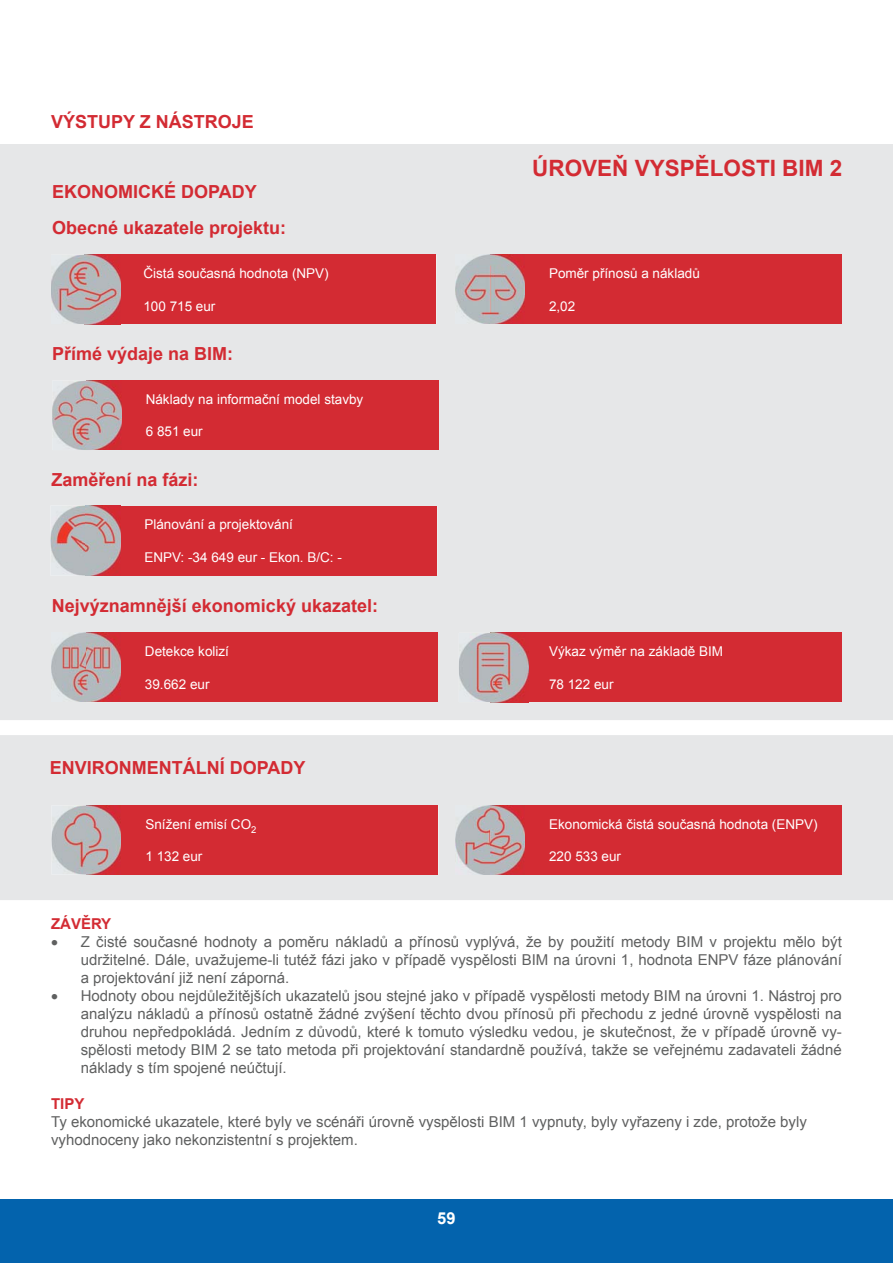
<style>
.page{position:relative;width:893px;height:1263px;background:#fff}
.page>*{position:absolute;margin:0;border:0;box-sizing:border-box;transform-origin:0 0}
.t1{font:700 22.5px "Arial";color:#d32b33}
.t2{font:700 18px "Arial";color:#d32b33}
.t3{font:700 16.5px "Arial";color:#fff}
.t4{font:15px/18px "Arial";color:#5f6060;text-align:justify}
.t5{font:700 15px "Arial";color:#d32b33}
.t6{font:13.5px "Arial";color:#fff}
</style>
<div class="page">
<div style="left:0;top:1199px;width:893px;height:64px;background:#0363ad"></div>
<div style="left:0;top:144px;width:893px;height:576px;background:#e6e7e8"></div>
<div style="left:0;top:735px;width:893px;height:165px;background:#e6e7e8"></div>
<div style="left:85px;top:255px;width:351px;height:69px;background:#d32b33"></div>
<div style="left:87px;top:805px;width:351px;height:69px;background:#d32b33"></div>
<div style="left:86px;top:506px;width:351px;height:69px;background:#d32b33"></div>
<div style="left:86px;top:633px;width:352px;height:69px;background:#d32b33"></div>
<div style="left:490px;top:255px;width:352px;height:69px;background:#d32b33"></div>
<div style="left:490px;top:806px;width:352px;height:69px;background:#d32b33"></div>
<div style="left:87px;top:381px;width:352px;height:69px;background:#d32b33"></div>
<div style="left:490px;top:633px;width:352px;height:69px;background:#d32b33"></div>
<img style="left:52px;top:633px;width:69px;height:69px">
<img style="left:50px;top:505px;width:71px;height:71px">
<img style="left:86px;top:506px;width:35px;height:69px">
<img style="left:51px;top:255px;width:34px;height:69px">
<img style="left:85px;top:255px;width:35px;height:69px">
<img style="left:455px;top:255px;width:70px;height:69px">
<img style="left:52px;top:381px;width:35px;height:69px">
<img style="left:87px;top:381px;width:35px;height:69px">
<img style="left:459px;top:633px;width:31px;height:69px">
<img style="left:490px;top:633px;width:38px;height:69px">
<img style="left:52px;top:805px;width:35px;height:69px">
<img style="left:87px;top:805px;width:34px;height:69px">
<img style="left:456px;top:806px;width:69px;height:69px">
<p class="t2" style="left:51px;top:112px;width:204px">VÝSTUPY Z NÁSTROJE</p>
<p class="t2" style="left:52px;top:182px;width:206px">EKONOMICKÉ DOPADY</p>
<p class="t2" style="left:52px;top:218px;width:236px">Obecné ukazatele projektu:</p>
<p class="t6" style="left:143px;top:266px;width:187px">Čistá současná hodnota (NPV)</p>
<p class="t6" style="left:143px;top:298px;width:74px">100 715 eur</p>
<p class="t2" style="left:52px;top:344px;width:183px">Přímé výdaje na BIM:</p>
<p class="t6" style="left:146px;top:392px;width:219px">Náklady na informační model stavby</p>
<p class="t6" style="left:146px;top:424px;width:59px">6 851 eur</p>
<p class="t2" style="left:51px;top:469px;width:149px">Zaměření na fázi:</p>
<p class="t6" style="left:144px;top:517px;width:150px">Plánování a projektování</p>
<p class="t6" style="left:144px;top:549px;width:199px">ENPV: -34 649 eur - Ekon. B/C: -</p>
<p class="t2" style="left:52px;top:596px;width:328px">Nejvýznamnější ekonomický ukazatel:</p>
<p class="t6" style="left:145px;top:644px;width:86px">Detekce kolizí</p>
<p class="t6" style="left:145px;top:676px;width:66px">39.662 eur</p>
<p class="t2" style="left:50px;top:758px;width:257px">ENVIRONMENTÁLNÍ DOPADY</p>
<p class="t6" style="left:145px;top:816px;width:113px">Snížení emisí CO<sub>2</sub></p>
<p class="t6" style="left:145px;top:849px;width:59px">1 132 eur</p>
<h1 class="t1" style="left:532px;top:155px;width:312px">ÚROVEŇ VYSPĚLOSTI BIM 2</h1>
<p class="t6" style="left:549px;top:266px;width:152px">Poměr přínosů a nákladů</p>
<p class="t6" style="left:549px;top:298px;width:28px">2,02</p>
<p class="t6" style="left:549px;top:644px;width:176px">Výkaz výměr na základě BIM</p>
<p class="t6" style="left:549px;top:676px;width:66px">78 122 eur</p>
<p class="t6" style="left:549px;top:817px;width:270px">Ekonomická čistá současná hodnota (ENPV)</p>
<p class="t6" style="left:549px;top:849px;width:74px">220 533 eur</p>
<p class="t5" style="left:51px;top:915px;width:62px">ZÁVĚRY</p>
<p class="t4" style="left:81px;top:933px;width:763px;text-indent:-30px">• Z čisté současné hodnoty a poměru nákladů a přínosů vyplývá, že by použití metody BIM v projektu mělo být udržitelné. Dále, uvažujeme-li tutéž fázi jako v případě vyspělosti BIM na úrovni 1, hodnota ENPV fáze plánování a projektování již není záporná.</p>
<p class="t4" style="left:81px;top:987px;width:763px;text-indent:-30px">• Hodnoty obou nejdůležitějších ukazatelů jsou stejné jako v případě vyspělosti metody BIM na úrovni 1. Nástroj pro analýzu nákladů a přínosů ostatně žádné zvýšení těchto dvou přínosů při přechodu z jedné úrovně vyspělosti na druhou nepředpokládá. Jedním z důvodů, které k tomuto výsledku vedou, je skutečnost, že v případě úrovně vy&shy;spělosti metody BIM 2 se tato metoda při projektování standardně používá, takže se veřejnému zadavateli žádné náklady s tím spojené neúčtují.</p>
<p class="t5" style="left:51px;top:1095px;width:35px">TIPY</p>
<p class="t4" style="left:51px;top:1113px;width:757px">Ty ekonomické ukazatele, které byly ve scénáři úrovně vyspělosti BIM 1 vypnuty, byly vyřazeny i zde, protože byly vyhodnoceny jako nekonzistentní s projektem.</p>
<p class="t3" style="left:437px;top:1209px;width:20px">59</p>
</div>
